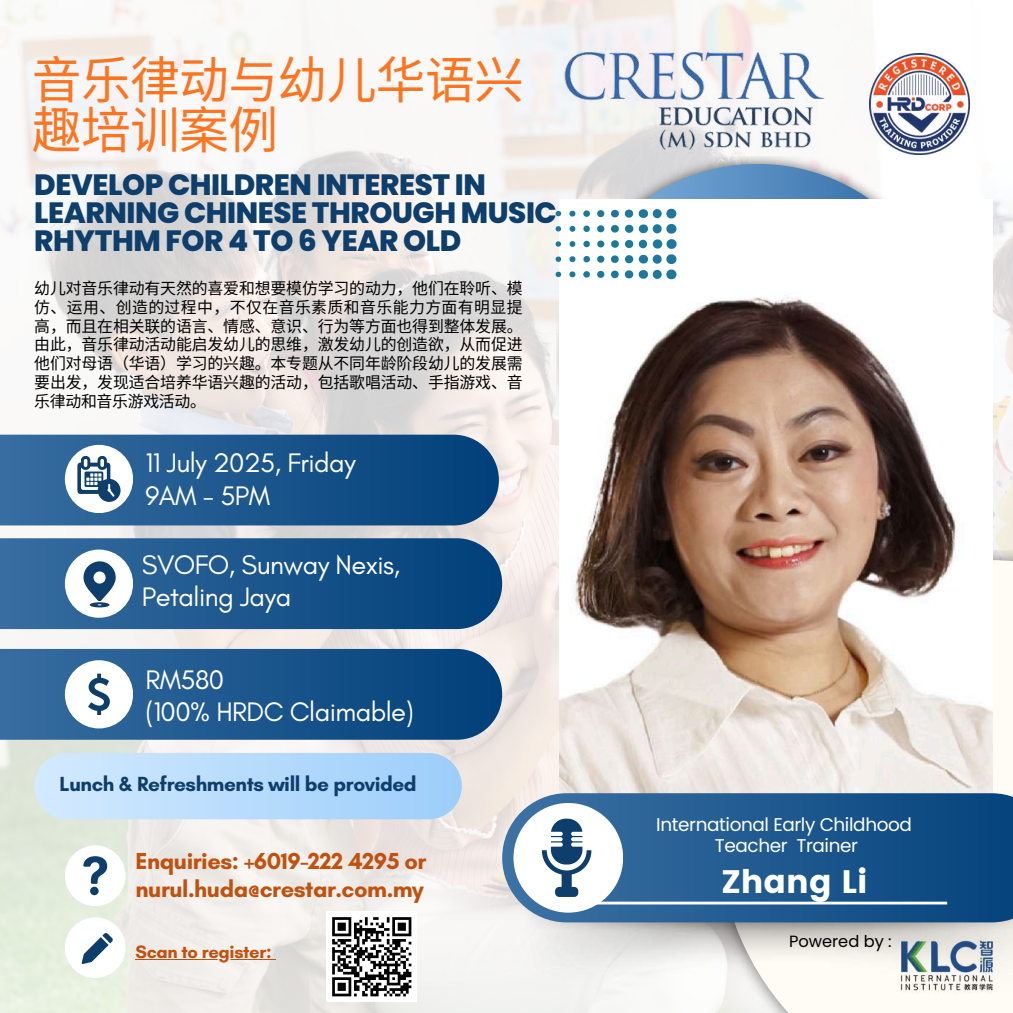
<style>
.page{position:relative;width:1013px;height:1013px;background:#fff}
.page>*{position:absolute;margin:0;border:0;box-sizing:border-box;transform-origin:0 0}
.t1{font:49.88px/49.2px "Noto Sans CJ Ksc";letter-spacing:-.015em;color:#ff741f}
.t2{font:32.5px "Poppins";color:#fff}
.t3{font:800 29.38px/28.1px "Poppins";letter-spacing:-.015em;color:#0d3e6c}
.t4{font:27.38px/31.9px "Glacial Indifference";letter-spacing:-.02em;color:#fff}
.t5{font:700 23.62px/28.1px "Glacial Indifference";letter-spacing:-.02em;color:#c0510e}
.t6{font:700 20.75px "Glacial Indifference";letter-spacing:-.02em;color:#0d3e6c}
.t7{font:18.38px/21.5px "Poppins";letter-spacing:-.02em;color:#fff;text-align:center}
.t8{font:700 18.38px "Glacial Indifference";letter-spacing:-.02em;color:#c0510e}
.t9{font:16.25px "Poppins";color:#000}
.t10{font:15.88px/18.8px "Noto Sans CJ Ksc";letter-spacing:-.01em;color:#000;text-align:justify}
</style>
<div class="page">
<img style="left:0;top:0;width:1012px;height:1012px">
<div style="left:718px;top:560px;width:294px;height:452px;background:#fffcf6"></div>
<img style="left:556px;top:157px;width:403px;height:403px">
<svg style="left:563px;top:164px;width:389px;height:389px;background:#578dc0"></svg>
<svg style="left:0;top:538px;width:502px;height:91px;background:#20598e"></svg>
<img style="left:559px;top:199px;width:433px;height:594px">
<img style="left:522px;top:922px;width:490px;height:70px">
<svg style="left:502px;top:793px;width:510px;height:129px;background:#255d90"></svg>
<div style="left:513px;top:803px;width:110px;height:109px;background:#fff;border-radius:50%"></div>
<svg style="left:542px;top:818px;width:49px;height:79px"></svg>
<hr style="left:588px;top:901px;width:359px;height:3px;background:#fff">
<svg style="left:0;top:434px;width:499px;height:91px;background:#215a8e"></svg>
<div style="left:34px;top:753px;width:428px;height:66px;background:linear-gradient(to right,#d3eaff,#9dcdfa);border-radius:33px"></div>
<div style="left:65px;top:445px;width:68px;height:68px;background:#fff;border-radius:50%"></div>
<div style="left:65px;top:549px;width:68px;height:68px;background:#fff;border-radius:50%"></div>
<div style="left:65px;top:845px;width:61px;height:61px;background:#fff;border-radius:50%"></div>
<svg style="left:83px;top:561px;width:33px;height:46px"></svg>
<svg style="left:77px;top:456px;width:43px;height:46px"></svg>
<svg style="left:555px;top:211px;width:6px;height:5px"></svg>
<svg style="left:569px;top:211px;width:6px;height:5px"></svg>
<svg style="left:583px;top:210px;width:7px;height:7px"></svg>
<svg style="left:597px;top:210px;width:7px;height:7px"></svg>
<svg style="left:611px;top:210px;width:8px;height:7px"></svg>
<svg style="left:625px;top:209px;width:51px;height:9px"></svg>
<svg style="left:555px;top:226px;width:6px;height:5px"></svg>
<svg style="left:569px;top:226px;width:6px;height:6px"></svg>
<svg style="left:583px;top:225px;width:7px;height:7px"></svg>
<svg style="left:597px;top:225px;width:7px;height:7px"></svg>
<svg style="left:611px;top:225px;width:8px;height:7px"></svg>
<svg style="left:555px;top:241px;width:6px;height:6px"></svg>
<svg style="left:569px;top:241px;width:6px;height:6px"></svg>
<svg style="left:583px;top:241px;width:7px;height:6px"></svg>
<svg style="left:597px;top:240px;width:7px;height:7px"></svg>
<svg style="left:611px;top:240px;width:8px;height:8px"></svg>
<svg style="left:555px;top:256px;width:6px;height:6px"></svg>
<svg style="left:569px;top:256px;width:6px;height:6px"></svg>
<svg style="left:583px;top:256px;width:7px;height:6px"></svg>
<svg style="left:597px;top:256px;width:7px;height:7px"></svg>
<svg style="left:611px;top:255px;width:7px;height:8px"></svg>
<svg style="left:555px;top:272px;width:6px;height:5px"></svg>
<svg style="left:569px;top:271px;width:6px;height:6px"></svg>
<svg style="left:583px;top:271px;width:7px;height:6px"></svg>
<svg style="left:597px;top:271px;width:7px;height:7px"></svg>
<svg style="left:611px;top:270px;width:7px;height:8px"></svg>
<svg style="left:625px;top:224px;width:51px;height:55px"></svg>
<svg style="left:0;top:649px;width:502px;height:90px;background:#1f588e"></svg>
<div style="left:65px;top:660px;width:68px;height:68px;background:#fff;border-radius:50%"></div>
<svg style="left:88px;top:673px;width:22px;height:41px"></svg>
<img style="left:563px;top:43px;width:267px;height:111px">
<img style="left:869px;top:54px;width:100px;height:100px">
<svg style="left:83px;top:856px;width:24px;height:39px"></svg>
<div style="left:65px;top:917px;width:61px;height:61px;background:#fff;border-radius:50%"></div>
<svg style="left:82px;top:933px;width:31px;height:30px"></svg>
<img style="left:896px;top:936px;width:101px;height:57px">
<hr style="left:136px;top:958px;width:135px;height:1px;background:#c0510e">
<div style="left:327px;top:911px;width:90px;height:90px;background:#fff"></div>
<svg style="left:332px;top:917px;width:80px;height:80px"></svg>
<h1 class="t1" style="left:32px;top:53px;width:493px">音乐律动与幼儿华语兴趣培训案例</h1>
<h3 class="t3" style="left:34px;top:170px;width:524px">DEVELOP CHILDREN INTEREST IN<br>LEARNING CHINESE THROUGH MUSIC<br>RHYTHM FOR 4 TO 6 YEAR OLD</h3>
<p class="t10" style="left:34px;top:278px;width:490px">幼儿对音乐律动有天然的喜爱和想要模仿学习的动力，他们在聆听、模仿、运用、创造的过程中，不仅在音乐素质和音乐能力方面有明显提高，而且在相关联的语言、情感、意识、行为等方面也得到整体发展。由此，音乐律动活动能启发幼儿的思维，激发幼儿的创造欲，从而促进他们对母语（华语）学习的兴趣。本专题从不同年龄阶段幼儿的发展需要出发，发现适合培养华语兴趣的活动，包括歌唱活动、手指游戏、音乐律动和音乐游戏活动。</p>
<h3 class="t4" style="left:145px;top:446px;width:212px;line-height:32.6px">11 July 2025, Friday<br>9AM - 5PM</h3>
<h3 class="t4" style="left:142px;top:548px;width:259px">SVOFO, Sunway Nexis,<br>Petaling Jaya</h3>
<h3 class="t4" style="left:145px;top:663px;width:270px">RM580<br>(100% HRDC Claimable)</h3>
<h3 class="t6" style="left:60px;top:771px;width:359px">Lunch &amp; Refreshments will be provided</h3>
<h3 class="t5" style="left:136px;top:846px;width:292px">Enquiries: +6019-222 4295 or nurul.huda@crestar.com.my</h3>
<p class="t8" style="left:136px;top:940px;width:137px">Scan to register:</p>
<p class="t7" style="left:656px;top:813px;width:257px">International Early Childhood<br>Teacher Trainer</p>
<h2 class="t2" style="left:721px;top:863px;width:147px">Zhang Li</h2>
<p class="t9" style="left:789px;top:930px;width:104px">Powered by :</p>
</div>
